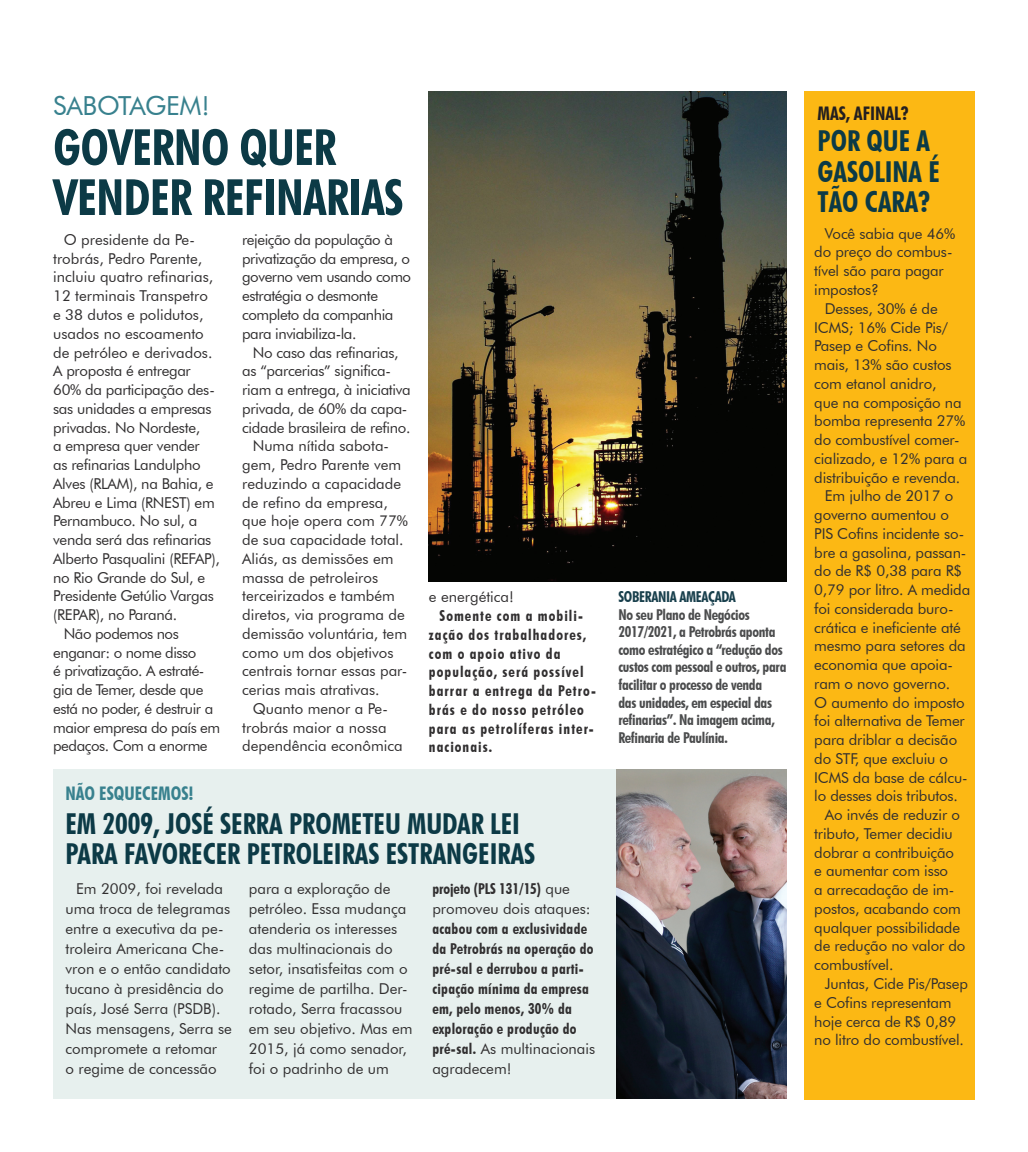
<style>
.page{position:relative;width:1028px;height:1152px;background:#fff}
.page>*{position:absolute;margin:0;border:0;box-sizing:border-box;transform-origin:0 0}
.Texto{font:700 condensed 50px "Futura BT";letter-spacing:-.01em;color:#0c3a46}
.Texto-2{font:700 condensed 28.88px/30.4px "Futura BT";color:#0c3a46}
.Texto-3{font:26.25px "Futura BT";letter-spacing:-.01em;color:#38818e}
.Texto-4{font:700 condensed 18.75px "Futura BT";color:#38818e}
.Texto-5{font:700 condensed 18.75px "Futura BT";color:#231f20}
.Texto-6{font:15px/18.8px "Futura BT";letter-spacing:-.01em;color:#312f30}
.Texto-7{font:15px/18.8px "Futura BT";letter-spacing:-.03em;color:#312f30}
.Texto-8{font:700 condensed 15px/20px "Futura BT";letter-spacing:.02em;color:#312f30}
.Texto-9{font:700 condensed 15px/17.5px "Futura BT";letter-spacing:-.02em;color:#4b4c4d}
.Texto-10{font:700 condensed 15px/18.8px "Futura BT";letter-spacing:.07em;color:#312f30}
.Texto-11{font:700 condensed 15px "Futura BT";letter-spacing:-.02em;color:#183f4c}
.s1{font-weight:400;font-stretch:normal}
</style>
<div class="page">
<div style="left:804px;top:92px;width:170px;height:1007px;background:#fcb814"></div>
<div style="left:53px;top:769px;width:565px;height:329px;background:#e7f0ee"></div>
<img style="left:617px;top:769px;width:170px;height:329px">
<img style="left:429px;top:92px;width:358px;height:489px">
<p class="Texto-3" style="left:53px;top:90px;width:158px">SABOTAGEM!</p>
<p class="Texto" style="left:53px;top:117px;width:284px">GOVERNO QUER</p>
<p class="Texto" style="left:53px;top:167px;width:352px">VENDER REFINARIAS</p>
<p class="Texto-6" style="left:53px;top:230px;width:168px;text-indent:11px">O presidente da Pe&shy;trobrás, Pedro Parente, incluiu quatro refinarias,<br>12 terminais Transpetro<br>e 38 dutos e polidutos, usados no escoamento de petróleo e derivados.<br>A proposta é entregar<br>60% da participação des&shy;sas unidades a empresas privadas. No Nordeste,<br>a empresa quer vender<br>as refinarias Landulpho<br>Alves (RLAM), na Bahia, e<br>Abreu e Lima (RNEST) em<br>Pernambuco. No sul, a venda será das refinarias<br>Alberto Pasqualini (REFAP), no Rio Grande do Sul, e<br>Presidente Getúlio Vargas (REPAR), no Paraná.</p>
<p class="Texto-7" style="left:53px;top:624px;width:169px;text-indent:11px">Não podemos nos enganar: o nome disso<br>é privatização. A estraté&shy;gia de Temer, desde que está no poder, é destruir a maior empresa do país em pedaços. Com a enorme</p>
<p class="Texto-7" style="left:242px;top:230px;width:170px">rejeição da população à privatização da empresa, o governo vem usando como estratégia o desmonte completo da companhia para inviabiliza-la.</p>
<p class="Texto-6" style="left:242px;top:343px;width:170px;text-indent:11px">No caso das refinarias, as “parcerias” significa&shy;riam a entrega, à iniciativa privada, de 60% da capa&shy;cidade brasileira de refino.</p>
<p class="Texto-6" style="left:242px;top:436px;width:167px;text-indent:11px">Numa nítida sabota&shy;gem, Pedro Parente vem reduzindo a capacidade de refino da empresa, que hoje opera com 77% de sua capacidade total.<br>Aliás, as demissões em massa de petroleiros terceirizados e também diretos, via programa de demissão voluntária, tem como um dos objetivos centrais tornar essas par&shy;cerias mais atrativas.</p>
<p class="Texto-6" style="left:242px;top:699px;width:162px;text-indent:11px">Quanto menor a Pe&shy;trobrás maior a nossa dependência econômica</p>
<p class="Texto-6" style="left:429px;top:587px;width:87px">e energética!</p>
<p class="Texto-10" style="left:429px;top:606px;width:169px;text-indent:11px">Somente com a mobili&shy;zação dos trabalhadores, com o apoio ativo da população, será possível barrar a entrega da Petro&shy;brás e do nosso petróleo para as petrolíferas inter&shy;nacionais.</p>
<p class="Texto-4" style="left:65px;top:782px;width:130px">NÃO ESQUECEMOS!</p>
<p class="Texto-2" style="left:65px;top:808px;width:456px">EM 2009, JOSÉ SERRA PROMETEU MUDAR LEI</p>
<p class="Texto-2" style="left:65px;top:838px;width:471px">PARA FAVORECER PETROLEIRAS ESTRANGEIRAS</p>
<p class="Texto-6" style="left:65px;top:879px;width:168px;line-height:20px;text-indent:11px">Em 2009, foi revelada uma troca de telegramas entre a executiva da pe&shy;troleira Americana Che&shy;vron e o então candidato tucano à presidência do país, José Serra (PSDB).<br>Nas mensagens, Serra se compromete a retomar<br>o regime de concessão</p>
<p class="Texto-6" style="left:249px;top:879px;width:165px;line-height:20px">para a exploração de petróleo. Essa mudança atenderia os interesses das multinacionais do setor, insatisfeitas com o regime de partilha. Der&shy;rotado, Serra fracassou em seu objetivo. Mas em<br>2015, já como senador, foi o padrinho de um</p>
<p class="Texto-8" style="left:432px;top:879px;width:164px">projeto (PLS 131/15) <span class="s1">que promoveu dois ataques: </span>acabou com a exclusividade da Petrobrás na operação do pré-sal e derrubou a parti&shy;cipação mínima da empresa em, pelo menos, 30% da exploração e produção do pré-sal. <span class="s1">As multinacionais agradecem!</span></p>
<p class="Texto-11" style="left:618px;top:588px;width:119px">SOBERANIA AMEAÇADA</p>
<p class="Texto-9" style="left:618px;top:606px;width:169px">No seu Plano de Negócios<br>2017/2021, a Petrobrás aponta como estratégico a “redução dos custos com pessoal e outros, para facilitar o processo de venda<br>das unidades, em especial das refinarias”. Na imagem acima,<br>Refinaria de Paulínia.</p>
<p class="Texto-5" style="left:817px;top:102px;width:93px">MAS, AFINAL?</p>
<p class="Texto-2" style="left:817px;top:126px;width:124px">POR QUE A<br>GASOLINA É</p>
<p class="Texto-2" style="left:817px;top:186px;width:114px">TÃO CARA?</p>
<p class="Texto-6" style="left:814px;top:224px;width:142px;text-indent:11px">Você sabia que 46% do preço do combus&shy;tível são para pagar impostos?</p>
<p class="Texto-6" style="left:814px;top:299px;width:155px;text-indent:11px">Desses, 30% é de<br>ICMS; 16% Cide Pis/<br>Pasep e Cofins. No mais, 13% são custos com etanol anidro,<br>que na composição na bomba representa 27% do combustível comer&shy;cializado, e 12% para a distribuição e revenda.</p>
<p class="Texto-6" style="left:814px;top:486px;width:157px;text-indent:11px">Em julho de 2017 o governo aumentou o<br>PIS Cofins incidente so&shy;bre a gasolina, passan&shy;do de R$ 0,38 para R$<br>0,79 por litro. A medida foi considerada buro&shy;crática e ineficiente até mesmo para setores da economia que apoia&shy;ram o novo governo.<br>O aumento do imposto foi alternativa de Temer para driblar a decisão do STF, que excluiu o<br>ICMS da base de cálcu&shy;lo desses dois tributos.</p>
<p class="Texto-6" style="left:814px;top:805px;width:153px;text-indent:11px">Ao invés de reduzir o tributo, Temer decidiu dobrar a contribuição e aumentar com isso<br>a arrecadação de im&shy;postos, acabando com qualquer possibilidade de redução no valor do combustível.</p>
<p class="Texto-6" style="left:814px;top:974px;width:155px;text-indent:11px">Juntas, Cide Pis/Pasep e Cofins representam hoje cerca de R$ 0,89 no litro do combustível.</p>
</div>
